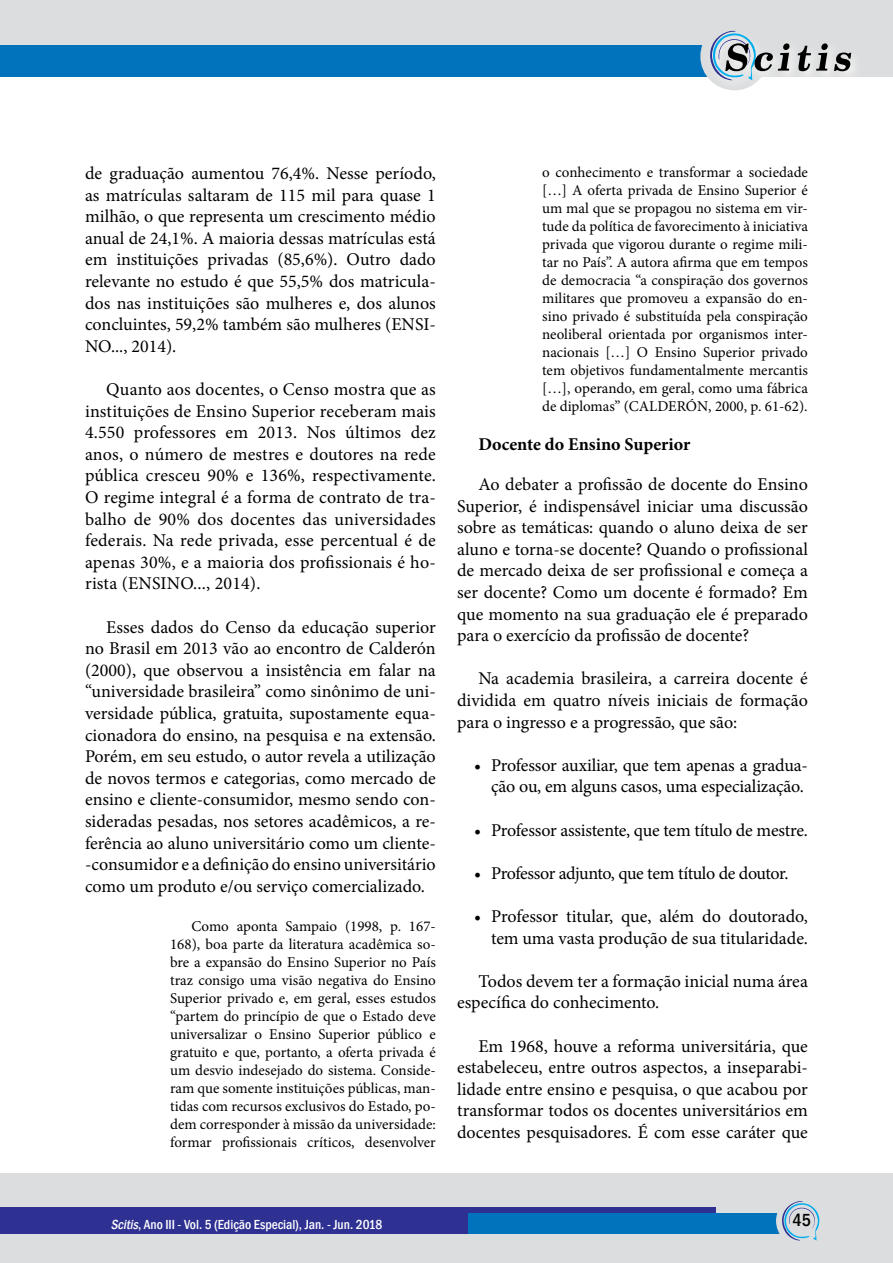
<style>
.page{position:relative;width:893px;height:1263px;background:#fff}
.page>*{position:absolute;margin:0;border:0;box-sizing:border-box;transform-origin:0 0}
.t1{font:18px/21.6px "Minion Pro";color:#000;text-align:justify}
.t2{font:18px "Minion Pro";letter-spacing:-.025em;color:#000}
.t3{font:700 18px "Minion Pro";color:#000}
.t4{font:500 condensed 18px "Franklin Gothic";color:#000}
.t5{font:15px/18px "Minion Pro";color:#000;text-align:justify}
.t6{font:500 condensed 13.5px "Franklin Gothic";color:#fff}
.s1{font-style:italic}
</style>
<div class="page">
<div style="left:0;top:0;width:893px;height:77px;background:#dcddde"></div>
<div style="left:0;top:45px;width:733px;height:32px;background:#0073bc"></div>
<div style="left:0;top:1174px;width:893px;height:89px;background:#dcddde"></div>
<div style="left:0;top:1208px;width:715px;height:26px;background:#2e3092"></div>
<div style="left:468px;top:1214px;width:312px;height:20px;background:#0073bc"></div>
<div style="left:700px;top:22px;width:68px;height:68px;background:#dcddde;border-radius:50%"></div>
<svg style="left:776px;top:1201px;width:44px;height:40px"></svg>
<div style="left:707px;top:27px;width:156px;height:65px;background:#fff;opacity:.75"></div>
<svg style="left:834px;top:53px;width:17px;height:18px"></svg>
<svg style="left:798px;top:43px;width:30px;height:28px"></svg>
<svg style="left:709px;top:30px;width:81px;height:50px"></svg>
<p class="t1" style="left:85px;top:162px;width:352px">de graduação aumentou 76,4%. Nesse período, as matrículas saltaram de 115 mil para quase 1 milhão, o que representa um crescimento médio anual de 24,1%. A maioria dessas matrículas está em instituições privadas (85,6%). Outro dado relevante no estudo é que 55,5% dos matricula&shy;dos nas instituições são mulheres e, dos alunos concluintes, 59,2% também são mulheres (ENSI-NO..., 2014).</p>
<p class="t1" style="left:85px;top:378px;width:352px;text-indent:21px">Quanto aos docentes, o Censo mostra que as instituições de Ensino Superior receberam mais 4.550 professores em 2013. Nos últimos dez anos, o número de mestres e doutores na rede pública cresceu 90% e 136%, respectivamente.<br>O regime integral é a forma de contrato de tra&shy;balho de 90% dos docentes das universidades federais. Na rede privada, esse percentual é de apenas 30%, e a maioria dos profissionais é ho&shy;rista (ENSINO..., 2014).</p>
<p class="t1" style="left:85px;top:616px;width:352px;text-indent:21px">Esses dados do Censo da educação superior no Brasil em 2013 vão ao encontro de Calderón (2000), que observou a insistência em falar na “universidade brasileira” como sinônimo de uni&shy;versidade pública, gratuita, supostamente equa&shy;cionadora do ensino, na pesquisa e na extensão.<br>Porém, em seu estudo, o autor revela a utilização de novos termos e categorias, como mercado de ensino e cliente-consumidor, mesmo sendo con&shy;sideradas pesadas, nos setores acadêmicos, a re&shy;ferência ao aluno universitário como um cliente--consumidor e a definição do ensino universitário como um produto e/ou serviço comercializado.</p>
<p class="t5" style="left:170px;top:918px;width:267px;text-indent:21px">Como aponta Sampaio (1998, p. 167- 168), boa parte da literatura acadêmica so&shy;bre a expansão do Ensino Superior no País traz consigo uma visão negativa do Ensino Superior privado e, em geral, esses estudos “partem do princípio de que o Estado deve universalizar o Ensino Superior público e gratuito e que, portanto, a oferta privada é um desvio indesejado do sistema. Conside&shy;ram que somente instituições públicas, man&shy;tidas com recursos exclusivos do Estado, po&shy;dem corresponder à missão da universidade: formar profissionais críticos, desenvolver</p>
<p class="t5" style="left:542px;top:163px;width:267px">o conhecimento e transformar a sociedade […] A oferta privada de Ensino Superior é um mal que se propagou no sistema em vir&shy;tude da política de favorecimento à iniciativa privada que vigorou durante o regime mili&shy;tar no País”. A autora afirma que em tempos de democracia “a conspiração dos governos militares que promoveu a expansão do en&shy;sino privado é substituída pela conspiração neoliberal orientada por organismos inter&shy;nacionais […] O Ensino Superior privado tem objetivos fundamentalmente mercantis […], operando, em geral, como uma fábrica de diplomas” (CALDERÓN, 2000, p. 61-62).</p>
<p class="t3" style="left:478px;top:432px;width:214px">Docente do Ensino Superior</p>
<p class="t1" style="left:457px;top:473px;width:352px;text-indent:21px">Ao debater a profissão de docente do Ensino Superior, é indispensável iniciar uma discussão sobre as temáticas: quando o aluno deixa de ser aluno e torna-se docente? Quando o profissional de mercado deixa de ser profissional e começa a ser docente? Como um docente é formado? Em que momento na sua graduação ele é preparado para o exercício da profissão de docente?</p>
<p class="t1" style="left:457px;top:668px;width:352px;text-indent:21px">Na academia brasileira, a carreira docente é dividida em quatro níveis iniciais de formação para o ingresso e a progressão, que são:</p>
<p class="t1" style="left:474px;top:754px;width:335px;text-align:right">• Professor auxiliar, que tem apenas a gradua&shy;ção ou, em alguns casos, uma especialização.</p>
<p class="t1" style="left:474px;top:819px;width:335px">• Professor assistente, que tem título de mestre.</p>
<p class="t2" style="left:474px;top:861px;width:316px">• Professor adjunto, que tem título de doutor.</p>
<p class="t1" style="left:474px;top:905px;width:335px;text-align:right">• Professor titular, que, além do doutorado, tem uma vasta produção de sua titularidade.</p>
<p class="t1" style="left:457px;top:970px;width:352px;text-indent:21px">Todos devem ter a formação inicial numa área específica do conhecimento.</p>
<p class="t1" style="left:457px;top:1035px;width:352px;text-indent:21px">Em 1968, houve a reforma universitária, que estabeleceu, entre outros aspectos, a inseparabi&shy;lidade entre ensino e pesquisa, o que acabou por transformar todos os docentes universitários em docentes pesquisadores. É com esse caráter que</p>
<p class="t6" style="left:111px;top:1215px;width:273px"><span class="s1">Scitis</span>, Ano III - Vol. 5 (Edição Especial), Jan. - Jun. 2018</p>
<p class="t4" style="left:793px;top:1208px;width:20px">45</p>
</div>
